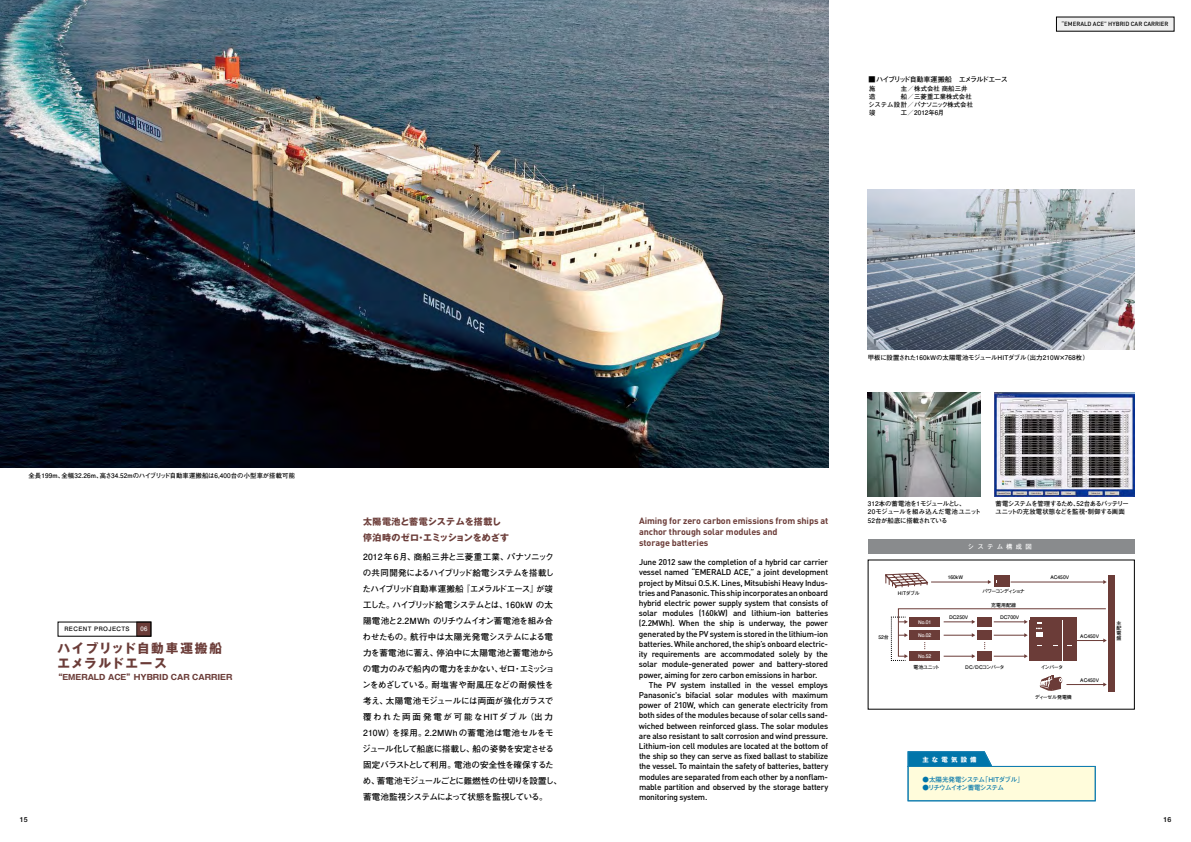
<style>
.page{position:relative;width:1191px;height:842px;background:#fff}
.page>*{position:absolute;margin:0;border:0;box-sizing:border-box;transform-origin:0 0}
.t1{font:12.7px/15.2px "Gothic MB101 Pro Bold 90 pv RKSJ H";letter-spacing:.115em;color:#6b3c38}
.t2{font:700 9px/10.8px "DIN Pro";letter-spacing:-.01em;color:#6b3c38}
.t3{font:9px/16px "Gothic MB101 Pro Bold 90 pv RKSJ H";letter-spacing:.02em;color:#6b3c38}
.t4{font:8.5px/16px "Futo Go B101 Pro Bold 90 pv RKSJ H";letter-spacing:-.02em;color:#000}
.t5{font:500 8.3px/10.2px "DIN Pro";letter-spacing:-.025em;color:#000;text-align:justify}
.t6{font:7.7px "Gothic MB101 Pro Bold 90 pv RKSJ H";color:#6b3c38}
.t7{font:7.1px "Futo Go B101 Pro Bold 90 pv RKSJ H";letter-spacing:-.13em;color:#000}
.t8{font:7px "Futo Go B101 Bold 83 pv RKSJ H";color:#000}
.t9{font:6.5px "Futo Go B101 Pro Bold 90 pv RKSJ H";letter-spacing:-.04em;color:#0075aa}
.t10{font:6.5px "Futo Go B101 Pro Bold 90 pv RKSJ H";letter-spacing:-.11em;color:#0075aa}
.t11{font:6.4px/8.5px "Futo Go B101 Pro Bold 90 pv RKSJ H";color:#000}
.t12{font:6.4px "Futo Go B101 Pro Bold 90 pv RKSJ H";letter-spacing:.02em;color:#000}
.t13{font:6.4px/8.5px "Futo Go B101 Pro Bold 90 pv RKSJ H";letter-spacing:-.06em;color:#000}
.t14{font:6.4px "Futo Go B101 Pro Bold 90 pv RKSJ H";letter-spacing:-.03em;color:#000}
.t15{font:6.4px "Futo Go B101 Pro Bold 90 pv RKSJ H";letter-spacing:.5em;color:#fff}
.t16{font:6.4px "Gothic MB101 Pro Bold 90 pv RKSJ H";letter-spacing:.5em;color:#fff}
.t17{font:500 6px "DIN Pro";color:#000}
.t18{font:6px "Futo Go B101 Pro Bold 90 pv RKSJ H";letter-spacing:.06em;color:#000}
.t19{font:6px "Futo Go B101 Pro Bold 90 pv RKSJ H";color:#fff}
.t20{font:5px "Futo Go B101 Pro Bold 90 pv RKSJ H";color:#000}
.t21{font:5px "Futo Go B101 Pro Bold 90 pv RKSJ H";color:#fff}
.t22{font:5px "Futo Go B101 Pro Bold 90 pv RKSJ H";letter-spacing:-.165em;color:#000}
.t23{font:5px "Futo Go B101 Pro Bold 90 pv RKSJ H";letter-spacing:-.095em;color:#000}
.t24{font:5px "Futo Go B101 Pro Bold 90 pv RKSJ H";letter-spacing:-.035em;color:#000}
.t25{font:5px/5px "Futo Go B101 Pro Bold 90 pv RKSJ V";color:#000;text-align:justify}
</style>
<div class="page">
<img style="left:0;top:0;width:1175px;height:802px">
<p class="t7" style="left:868px;top:74px;width:141px">■ ハイブリッド自動車運搬船　エメラルドエース</p>
<p class="t11" style="left:869px;top:83px;width:8px;line-height:8px">施造</p>
<p class="t11" style="left:869px;top:107px;width:8px">竣</p>
<p class="t11" style="left:900px;top:83px;width:68px">主／株式会社 商船三井</p>
<p class="t11" style="left:900px;top:91px;width:72px">船／三菱重工業株式会社</p>
<p class="t14" style="left:868px;top:99px;width:106px">システム設計／パナソニック株式会社</p>
<p class="t11" style="left:900px;top:107px;width:45px">工／2012年6月</p>
<p class="t17" style="left:1061px;top:19px;width:108px">“EMERALD ACE” HYBRID CAR CARRIER</p>
<p class="t12" style="left:28px;top:470px;width:268px">全長199m、全幅32.26m、高さ34.52mのハイブリッド自動車運搬船は6,400台の小型車が搭載可能</p>
<p class="t18" style="left:64px;top:624px;width:67px">RECENT PROJECTS</p>
<p class="t19" style="left:141px;top:624px;width:8px">06</p>
<h1 class="t1" style="left:57px;top:639px;width:166px">ハイブリッド自動車運搬船エメラルドエース</h1>
<p class="t6" style="left:55px;top:670px;width:179px">“EMERALD ACE”HYBRID CAR CARRIER</p>
<p class="t11" style="left:867px;top:353px;width:223px">甲板に設置された160kWの太陽電池モジュールHITダブル（出力210W×768枚）</p>
<p class="t3" style="left:363px;top:513px;width:148px">太陽電池と蓄電システムを搭載し停泊時のゼロ・エミッションをめざす</p>
<p class="t4" style="left:362px;top:548px;width:201px">2012年6月、商船三井と三菱重工業、パナソニックの共同開発によるハイブリッド給電システムを搭載したハイブリッド自動車運搬船『エメラルドエース』が竣工した。ハイブリッド給電システムとは、160kW の太陽電池と2.2MWh のリチウムイオン蓄電池を組み合わせたもの。航行中は太陽光発電システムによる電力を蓄電池に蓄え、停泊中に太陽電池と蓄電池からの電力のみで船内の電力をまかない、ゼロ・エミッションをめざしている。耐塩害や耐風圧などの耐候性を考え、太陽電池モジュールには両面が強化ガラスで覆われた両面発電が可能なHITダブル（出力<br>210W）を採用。2.2MWhの蓄電池は電池セルをモジュール化して船底に搭載し、船の姿勢を安定させる固定バラストとして利用。電池の安全性を確保するため、蓄電池モジュールごとに難燃性の仕切りを設置し、蓄電池監視システムによって状態を監視している。</p>
<p class="t5" style="left:639px;top:556px;width:191px">June 2012 saw the completion of a hybrid car carrier vessel named “EMERALD ACE,” a joint development project by Mitsui O.S.K. Lines, Mitsubishi Heavy Indus&shy;tries and Panasonic. This ship incorporates an onboard hybrid electric power supply system that consists of solar modules (160kW) and lithium-ion batteries (2.2MWh). When the ship is underway, the power generated by the PV system is stored in the lithium-ion batteries. While anchored, the ship’s onboard electric&shy;ity requirements are accommodated solely by the solar module-generated power and battery-stored power, aiming for zero carbon emissions in harbor.</p>
<p class="t2" style="left:639px;top:514px;width:191px">Aiming for zero carbon emissions from ships at anchor through solar modules and<br>storage batteries</p>
<p class="t5" style="left:639px;top:679px;width:191px;text-indent:10px">The PV system installed in the vessel employs Panasonic's bifacial solar modules with maximum power of 210W, which can generate electricity from both sides of the modules because of solar cells sand&shy;wiched between reinforced glass. The solar modules are also resistant to salt corrosion and wind pressure.<br>Lithium-ion cell modules are located at the bottom of the ship so they can serve as fixed ballast to stabilize the vessel. To maintain the safety of batteries, battery modules are separated from each other by a nonflam&shy;mable partition and observed by the storage battery monitoring system.</p>
<p class="t11" style="left:867px;top:498px;width:115px">312本の蓄電池を1モジュールとし、<br>20モジュールを組み込んだ電池ユニット<br>52台が船底に搭載されている</p>
<p class="t13" style="left:995px;top:498px;width:135px">蓄電システムを管理するため、52台あるバッテリーユニットの充放電状態などを監視・制御する画面</p>
<p class="t15" style="left:968px;top:542px;width:65px">システム構成図</p>
<p class="t20" style="left:947px;top:573px;width:17px">160kW</p>
<p class="t20" style="left:1050px;top:573px;width:20px">AC450V</p>
<p class="t20" style="left:878px;top:633px;width:12px">52台</p>
<p class="t20" style="left:897px;top:589px;width:23px">HITダブル</p>
<p class="t22" style="left:982px;top:587px;width:44px">パワーコンディショナ</p>
<p class="t20" style="left:991px;top:601px;width:26px">充電用配線</p>
<p class="t21" style="left:918px;top:618px;width:15px">No.01</p>
<p class="t21" style="left:918px;top:631px;width:15px">No.02</p>
<p class="t21" style="left:918px;top:652px;width:15px">No.52</p>
<p class="t20" style="left:949px;top:613px;width:21px">DC250V</p>
<p class="t20" style="left:1000px;top:613px;width:21px">DC700V</p>
<p class="t20" style="left:913px;top:663px;width:28px">電池ユニット</p>
<p class="t23" style="left:965px;top:663px;width:41px">DC/DCコンバータ</p>
<p class="t20" style="left:1080px;top:632px;width:20px">AC450V</p>
<p class="t20" style="left:1040px;top:663px;width:24px">インバータ</p>
<p class="t24" style="left:1035px;top:693px;width:38px">ディーゼル発電機</p>
<p class="t20" style="left:1080px;top:676px;width:20px">AC450V</p>
<p class="t25" style="left:1116px;top:620px;width:6px">主配電盤</p>
<p class="t16" style="left:922px;top:754px;width:56px">主な電気設備</p>
<p class="t9" style="left:922px;top:774px;width:103px">●太陽光発電システム「HITダブル」</p>
<p class="t10" style="left:922px;top:782px;width:83px">●リチウムイオン蓄電システム</p>
<p class="t8" style="left:20px;top:815px;width:9px">15</p>
<p class="t8" style="left:1163px;top:815px;width:9px">16</p>
</div>
